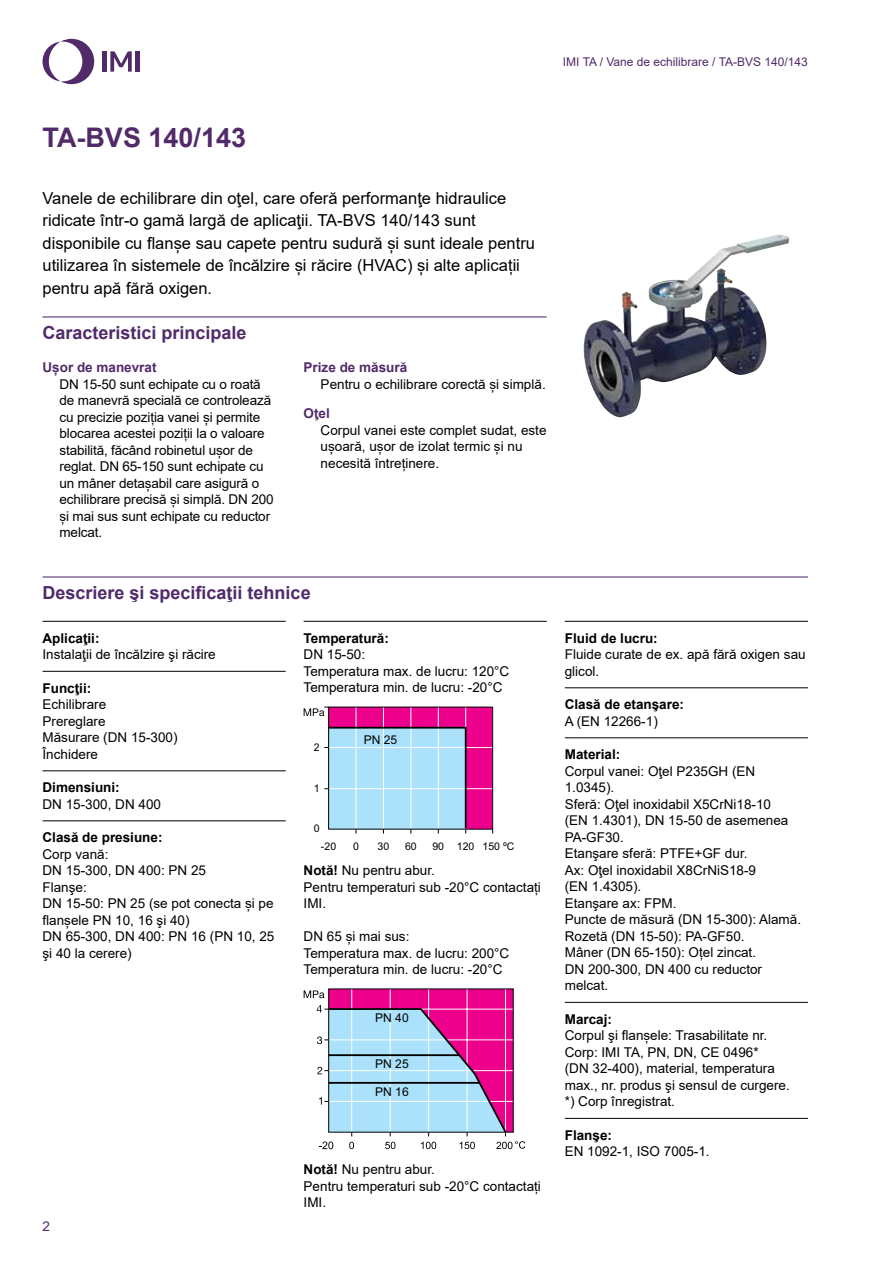
<style>
.page{position:relative;width:893px;height:1263px;background:#fff}
.page>*{position:absolute;margin:0;border:0;box-sizing:border-box;transform-origin:0 0}
.t1{font:700 27px "Arial";color:#512a6a}
.t2{font:700 18px "Arial";color:#512a6a}
.t3{font:16.5px/22.5px "Arial";color:#000}
.t4{font:13.5px/16.5px "Arial";color:#000}
.t5{font:700 13.5px "Arial";color:#000}
.t6{font:700 13.5px "Arial";color:#512a6a}
.t7{font:13.5px "Arial";color:#512a6a}
.t8{font:12.15px "Arial";color:#000}
.t9{font:12px "Arial";color:#512a6a}
.t10{font:12px "Arial";color:#000}
.t11{font:10.5px "Arial";color:#000}
.s1{font-weight:700}
</style>
<div class="page">
<svg style="left:43px;top:39px;width:51px;height:45px"></svg>
<hr style="left:102px;top:51px;width:4px;height:21px;background:#512a6a">
<hr style="left:136px;top:51px;width:4px;height:21px;background:#512a6a">
<svg style="left:110px;top:51px;width:22px;height:21px"></svg>
<hr style="left:43px;top:316px;width:504px;height:1px;background:#512a6a">
<hr style="left:43px;top:576px;width:765px;height:1px;background:#512a6a">
<hr style="left:43px;top:621px;width:243px;height:1px;background:#000">
<hr style="left:43px;top:671px;width:243px;height:1px;background:#000">
<hr style="left:43px;top:770px;width:243px;height:1px;background:#000">
<hr style="left:43px;top:820px;width:243px;height:1px;background:#000">
<hr style="left:304px;top:621px;width:243px;height:1px;background:#000">
<hr style="left:565px;top:621px;width:243px;height:1px;background:#000">
<hr style="left:565px;top:687px;width:243px;height:1px;background:#000">
<hr style="left:565px;top:737px;width:243px;height:1px;background:#000">
<hr style="left:565px;top:1002px;width:243px;height:1px;background:#000">
<hr style="left:565px;top:1118px;width:243px;height:1px;background:#000">
<img style="left:583px;top:234px;width:195px;height:183px">
<svg style="left:304px;top:707px;width:189px;height:126px"></svg>
<svg style="left:304px;top:989px;width:220px;height:160px"></svg>
<p class="t9" style="left:563px;top:54px;width:247px">IMI TA / Vane de echilibrare / TA-BVS 140/143</p>
<h1 class="t1" style="left:43px;top:119px;width:205px">TA-BVS 140/143</h1>
<p class="t3" style="left:43px;top:187px;width:494px">Vanele de echilibrare din oţel, care oferă performanţe hidraulice ridicate într-o gamă largă de aplicaţii. TA-BVS 140/143 sunt disponibile cu flanșe sau capete pentru sudură și sunt ideale pentru utilizarea în sistemele de încălzire și răcire (HVAC) și alte aplicații pentru apă fără oxigen.</p>
<h2 class="t2" style="left:43px;top:320px;width:206px">Caracteristici principale</h2>
<p class="t6" style="left:43px;top:358px;width:116px">Ușor de manevrat</p>
<p class="t4" style="left:60px;top:376px;width:216px">DN 15-50 sunt echipate cu o roată de manevră specială ce controlează cu precizie poziția vanei și permite blocarea acestei poziții la o valoare stabilită, făcând robinetul ușor de reglat. DN 65-150 sunt echipate cu un mâner detașabil care asigură o echilibrare precisă și simplă. DN 200 și mai sus sunt echipate cu reductor melcat.</p>
<p class="t6" style="left:304px;top:358px;width:105px">Prize de măsură</p>
<p class="t4" style="left:321px;top:376px;width:227px">Pentru o echilibrare corectă și simplă.</p>
<p class="t6" style="left:304px;top:404px;width:28px">Oţel</p>
<p class="t4" style="left:321px;top:421px;width:227px">Corpul vanei este complet sudat, este ușoară, ușor de izolat termic și nu necesită întreținere.</p>
<h2 class="t2" style="left:43px;top:580px;width:270px">Descriere şi specificaţii tehnice</h2>
<p class="t5" style="left:43px;top:629px;width:59px">Aplicaţii:</p>
<p class="t4" style="left:43px;top:646px;width:175px">Instalaţii de încălzire şi răcire</p>
<p class="t5" style="left:43px;top:679px;width:50px">Funcţii:</p>
<p class="t4" style="left:43px;top:696px;width:137px">Echilibrare<br>Prereglare<br>Măsurare (DN 15-300)<br>Închidere</p>
<p class="t5" style="left:43px;top:778px;width:79px">Dimensiuni:</p>
<p class="t4" style="left:43px;top:796px;width:120px">DN 15-300, DN 400</p>
<p class="t5" style="left:43px;top:828px;width:122px">Clasă de presiune:</p>
<p class="t4" style="left:43px;top:846px;width:233px">Corp vană:<br>DN 15-300, DN 400: PN 25<br>Flanşe:<br>DN 15-50: PN 25 (se pot conecta și pe flanșele PN 10, 16 şi 40)<br>DN 65-300, DN 400: PN 16 (PN 10, 25 şi 40 la cerere)</p>
<p class="t5" style="left:304px;top:629px;width:87px">Temperatură:</p>
<p class="t4" style="left:304px;top:646px;width:207px">DN 15-50:<br>Temperatura max. de lucru: 120°C<br>Temperatura min. de lucru: -20°C</p>
<p class="t10" style="left:364px;top:732px;width:35px">PN 25</p>
<p class="t11" style="left:314px;top:740px;width:7px">2</p>
<p class="t11" style="left:314px;top:781px;width:7px">1</p>
<p class="t11" style="left:314px;top:821px;width:7px">0</p>
<p class="t11" style="left:353px;top:839px;width:7px">0</p>
<p class="t11" style="left:378px;top:839px;width:13px">30</p>
<p class="t11" style="left:405px;top:839px;width:13px">60</p>
<p class="t11" style="left:432px;top:839px;width:84px">90 120 150 ºC</p>
<p class="t11" style="left:321px;top:839px;width:17px">-20</p>
<p class="t4" style="left:304px;top:862px;width:239px"><span class="s1">Notă!</span> Nu pentru abur.<br>Pentru temperaturi sub -20°C contactați<br>IMI.</p>
<p class="t4" style="left:304px;top:928px;width:207px">DN 65 și mai sus:<br>Temperatura max. de lucru: 200°C<br>Temperatura min. de lucru: -20°C</p>
<p class="t8" style="left:375px;top:1009px;width:35px">PN 40</p>
<p class="t8" style="left:375px;top:1055px;width:35px">PN 25</p>
<p class="t8" style="left:375px;top:1083px;width:35px">PN 16</p>
<p class="t7" style="left:43px;top:1217px;width:9px">2</p>
<p class="t4" style="left:304px;top:1161px;width:239px"><span class="s1">Notă!</span> Nu pentru abur.<br>Pentru temperaturi sub -20°C contactați<br>IMI.</p>
<p class="t5" style="left:565px;top:629px;width:95px">Fluid de lucru:</p>
<p class="t4" style="left:565px;top:646px;width:242px">Fluide curate de ex. apă fără oxigen sau glicol.</p>
<p class="t5" style="left:565px;top:695px;width:121px">Clasă de etanşare:</p>
<p class="t4" style="left:565px;top:713px;width:95px">A (EN 12266-1)</p>
<p class="t5" style="left:565px;top:745px;width:57px">Material:</p>
<p class="t4" style="left:565px;top:763px;width:238px">Corpul vanei: Oţel P235GH (EN<br>1.0345).<br>Sferă: Oţel inoxidabil X5CrNi18-10<br>(EN 1.4301), DN 15-50 de asemenea<br>PA-GF30.<br>Etanşare sferă: PTFE+GF dur.<br>Ax: Oţel inoxidabil X8CrNiS18-9<br>(EN 1.4305).<br>Etanşare ax: FPM.<br>Puncte de măsură (DN 15-300): Alamă.<br>Rozetă (DN 15-50): PA-GF50.<br>Mâner (DN 65-150): Oțel zincat.<br>DN 200-300, DN 400 cu reductor melcat.</p>
<p class="t5" style="left:565px;top:1010px;width:49px">Marcaj:</p>
<p class="t4" style="left:565px;top:1027px;width:227px">Corpul şi flanșele: Trasabilitate nr.<br>Corp: IMI TA, PN, DN, CE 0496*<br>(DN 32-400), material, temperatura max., nr. produs şi sensul de curgere. *) Corp înregistrat.</p>
<p class="t5" style="left:565px;top:1126px;width:49px">Flanşe:</p>
<p class="t4" style="left:565px;top:1143px;width:146px">EN 1092-1, ISO 7005-1.</p>
</div>
